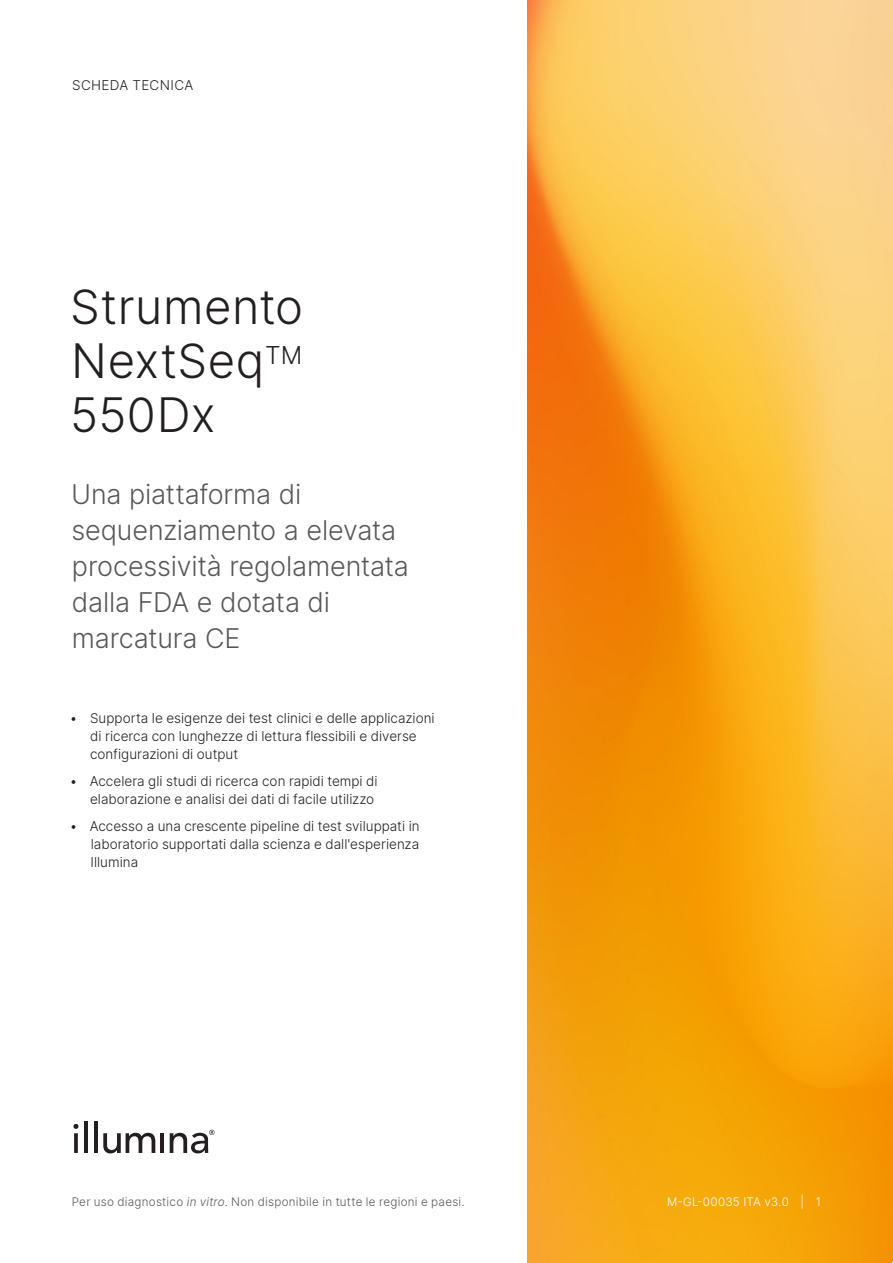
<style>
.page{position:relative;width:893px;height:1263px;background:#fff}
.page>*{position:absolute;margin:0;border:0;box-sizing:border-box;transform-origin:0 0}
.Title{font:300 47.25px/54px "Inter";letter-spacing:.01em;color:#231f20;text-align:justify}
.Subtitle{font:300 27px/36px "Inter";letter-spacing:-.01em;color:#57585a}
.zz_Document_Type___S{font:300 13.5px/18px "Inter";color:#231f20}
.zz_Document_Type___S-2{font:300 13.5px "Inter";letter-spacing:.025em;color:#231f20}
.zz_For_Research_Only{font:300 11.7px "Inter";letter-spacing:.02em;color:#57585a}
.zz_Pub_Number{font:300 11.7px "Inter";letter-spacing:.015em;color:#fff}
.zz_Master_Footer{font:300 11.7px "Inter";color:#fff}
.s1{font-style:italic}
</style>
<div class="page">
<img style="left:527px;top:0;width:366px;height:1263px">
<svg style="left:74px;top:1133px;width:4px;height:20px"></svg>
<hr style="left:84px;top:1121px;width:4px;height:32px;background:#231f20">
<hr style="left:94px;top:1121px;width:4px;height:32px;background:#231f20">
<svg style="left:103px;top:1133px;width:52px;height:21px"></svg>
<hr style="left:160px;top:1133px;width:4px;height:20px;background:#231f20">
<svg style="left:73px;top:1124px;width:5px;height:5px"></svg>
<svg style="left:170px;top:1130px;width:44px;height:23px"></svg>
<p class="zz_Document_Type___S-2" style="left:72px;top:76px;width:123px">SCHEDA TECNICA</p>
<p class="Title" style="left:70px;top:279px;width:234px">Strumento NextSeq<sup>TM </sup>550Dx</p>
<p class="Subtitle" style="left:71px;top:476px;width:339px">Una piattaforma di sequenziamento a elevata processività regolamentata dalla FDA e dotata di marcatura CE</p>
<p class="zz_Document_Type___S" style="left:90px;top:709px;width:346px;text-indent:-20px">• Supporta le esigenze dei test clinici e delle applicazioni di ricerca con lunghezze di lettura flessibili e diverse configurazioni di output</p>
<p class="zz_Document_Type___S" style="left:70px;top:772px;width:309px;text-align:right">• Accelera gli studi di ricerca con rapidi tempi di elaborazione e analisi dei dati di facile utilizzo</p>
<p class="zz_Document_Type___S" style="left:90px;top:817px;width:331px;text-align:justify;text-indent:-21px">• Accesso a una crescente pipeline di test sviluppati in laboratorio supportati dalla scienza e dall'esperienza Illumina</p>
<p class="zz_For_Research_Only" style="left:72px;top:1193px;width:394px">Per uso diagnostico <span class="s1">in vitro</span>. Non disponibile in tutte le regioni e paesi.</p>
<p class="zz_Pub_Number" style="left:667px;top:1193px;width:123px">M-GL-00035 ITA v3.0</p>
<p class="zz_Master_Footer" style="left:800px;top:1193px;width:22px">| 1</p>
</div>
